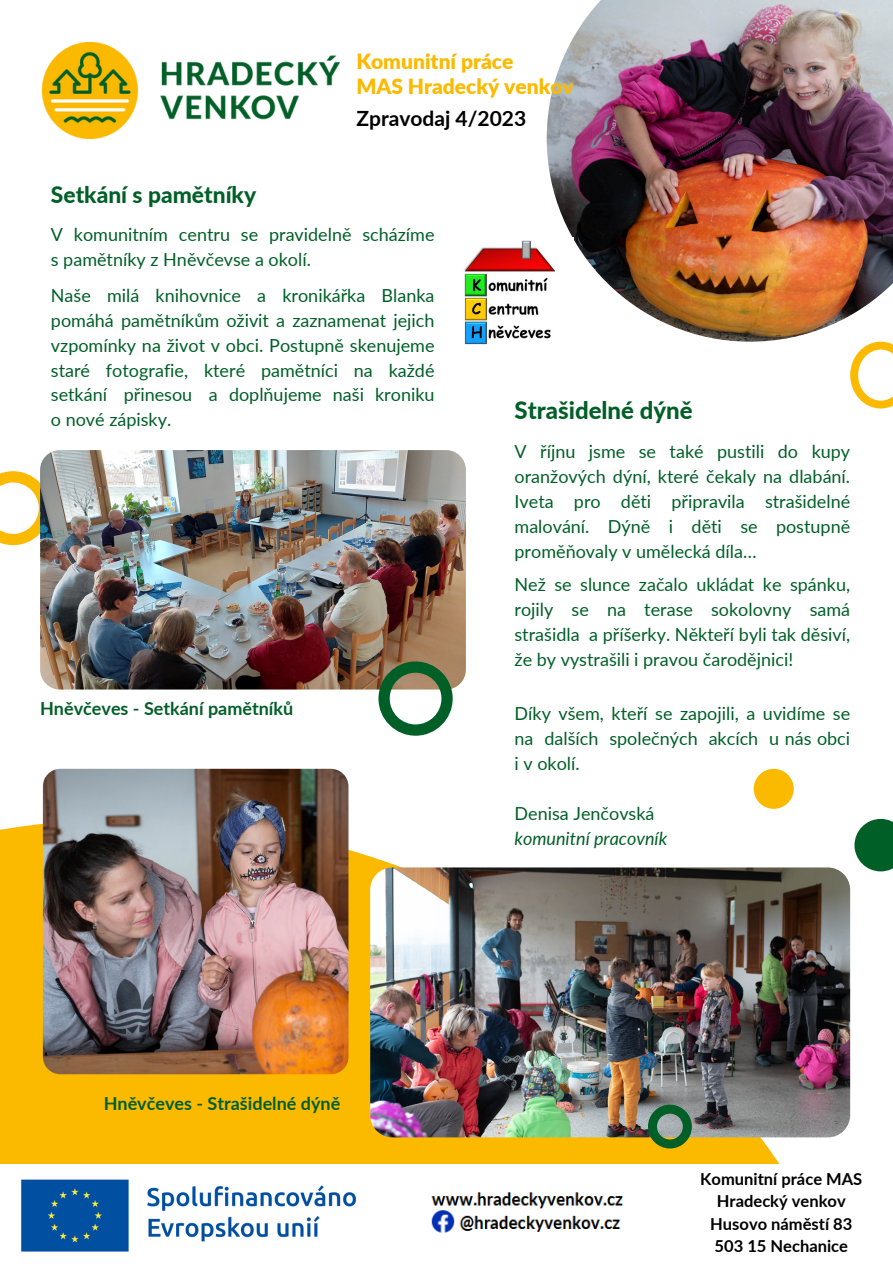
<style>
.page{position:relative;width:893px;height:1264px;background:#fff}
.page>*{position:absolute;margin:0;border:0;box-sizing:border-box;transform-origin:0 0}
.t1{font:800 24px "Lato";color:#005f27}
.t2{font:800 22.8px "Lato";color:#005f27}
.t3{font:900 21px "Lato";color:#fbba00}
.t4{font:700 21px "Lato";color:#000}
.t5{font:18px/25px "Lato";color:#005f27;text-align:justify}
.t6{font:700 18px "Lato";color:#005f27}
.t7{font:italic 18px "Lato";color:#005f27}
.t8{font:700 16.5px/22.5px "Lato";color:#000;text-align:center}
</style>
<div class="page">
<svg style="left:0;top:819px;width:885px;height:344px;fill:#fbba00"></svg>
<img style="left:546px;top:0;width:346px;height:342px">
<img style="left:43px;top:42px;width:297px;height:96px">
<svg style="left:850px;top:342px;width:42px;height:66px"></svg>
<img style="left:464px;top:238px;width:109px;height:107px">
<img style="left:21px;top:1179px;width:335px;height:73px">
<svg style="left:854px;top:819px;width:38px;height:52px;background:#2a794a"></svg>
<img style="left:370px;top:867px;width:480px;height:270px;border-radius:22px">
<div style="left:753px;top:768px;width:40px;height:40px;background:#fbba00;border-radius:50%"></div>
<img style="left:431px;top:1192px;width:192px;height:41px">
<svg style="left:648px;top:1104px;width:43px;height:44px;background:#568355"></svg>
<img style="left:43px;top:768px;width:305px;height:306px;border-radius:18px">
<svg style="left:0;top:471px;width:40px;height:74px"></svg>
<img style="left:40px;top:450px;width:426px;height:239px;border-radius:20px">
<svg style="left:378px;top:661px;width:74px;height:74px"></svg>
<p class="t3" style="left:356px;top:48px;width:158px">Komunitní práce</p>
<p class="t3" style="left:356px;top:73px;width:219px">MAS Hradecký venkov</p>
<p class="t4" style="left:356px;top:105px;width:171px">Zpravodaj 4/2023</p>
<p class="t2" style="left:51px;top:180px;width:207px">Setkání s pamětníky</p>
<p class="t5" style="left:51px;top:221px;width:385px">V komunitním centru se pravidelně scházíme s pamětníky z Hněvčevse a okolí.</p>
<p class="t5" style="left:51px;top:283px;width:385px">Naše milá knihovnice a kronikářka Blanka pomáhá pamětníkům oživit a zaznamenat jejich vzpomínky na život v obci. Postupně skenujeme staré fotografie, které pamětníci na každé setkání přinesou a doplňujeme naši kroniku o nové zápisky.</p>
<p class="t6" style="left:40px;top:697px;width:254px">Hněvčeves - Setkání pamětníků</p>
<p class="t1" style="left:514px;top:395px;width:180px">Strašidelné dýně</p>
<p class="t5" style="left:514px;top:438px;width:337px">V říjnu jsme se také pustili do kupy oranžových dýní, které čekaly na dlabání.<br>Iveta pro děti připravila strašidelné malování. Dýně i děti se postupně proměňovaly v umělecká díla…</p>
<p class="t5" style="left:514px;top:572px;width:337px">Než se slunce začalo ukládat ke spánku, rojily se na terase sokolovny samá strašidla a příšerky. Někteří byli tak děsiví, že by vystrašili i pravou čarodějnici!</p>
<p class="t5" style="left:514px;top:701px;width:337px">Díky všem, kteří se zapojili, a uvidíme se na dalších společných akcích u nás obci i v okolí.</p>
<p class="t5" style="left:514px;top:800px;width:141px">Denisa Jenčovská</p>
<p class="t7" style="left:514px;top:827px;width:154px">komunitní pracovník</p>
<p class="t6" style="left:104px;top:1092px;width:238px">Hněvčeves - Strašidelné dýně</p>
<p class="t8" style="left:700px;top:1166px;width:163px">Komunitní práce MAS<br>Hradecký venkov</p>
<p class="t8" style="left:710px;top:1211px;width:144px">Husovo náměstí 83</p>
<p class="t8" style="left:714px;top:1234px;width:135px">503 15 Nechanice</p>
</div>
